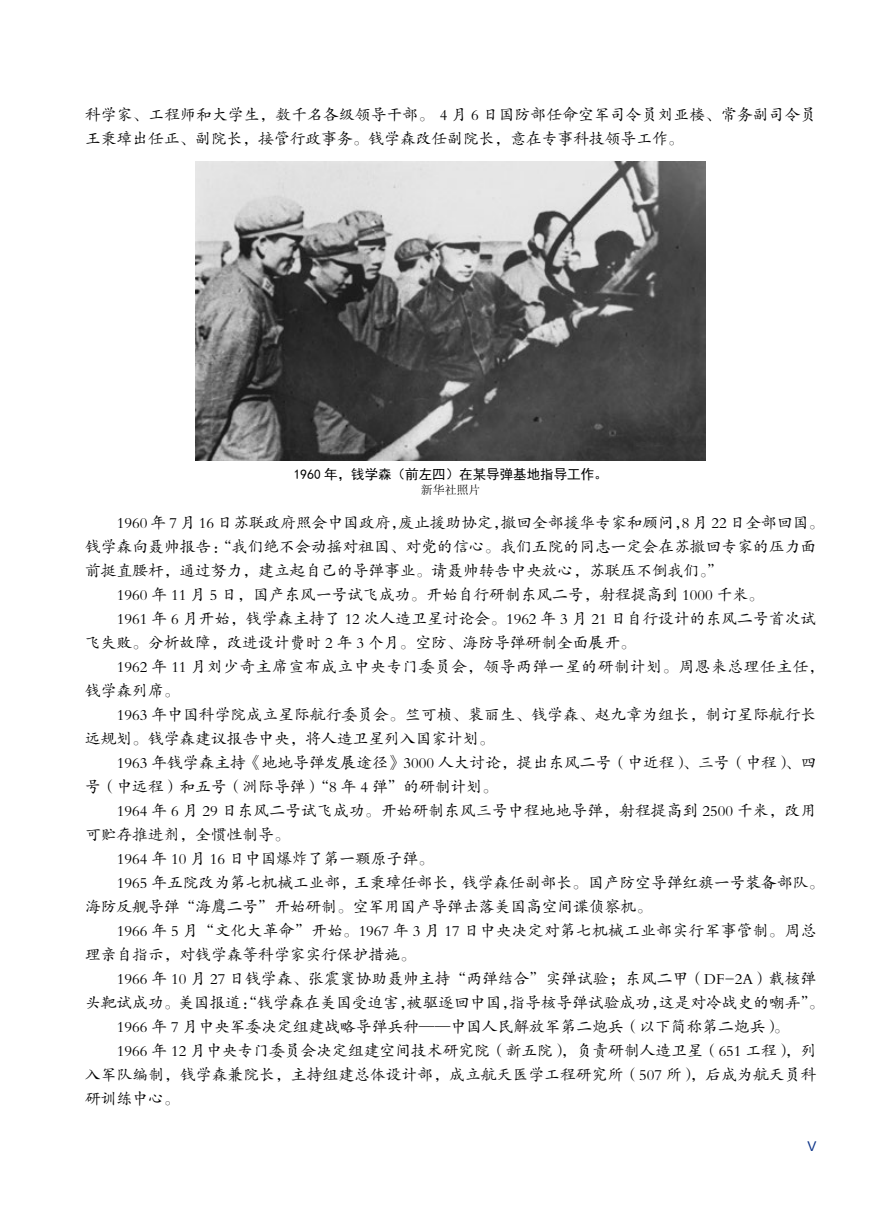
<style>
.page{position:relative;width:893px;height:1212px;background:#fff}
.page>*{position:absolute;margin:0;border:0;box-sizing:border-box;transform-origin:0 0}
.t1{font:15.75px/24px "FZKTJW GB1 0";color:#000}
.t2{font:15.75px "FZKTJW GB1 0";letter-spacing:.02em;color:#000}
.t3{font:15.75px "FZKTJW GB1 0";letter-spacing:.035em;color:#000}
.t4{font:13.5px "Sim Hei";color:#000}
.t5{font:13.5px "Arial";color:#0c3388}
.t6{font:12px "Sim Sun";letter-spacing:-.005em;color:#000}
</style>
<div class="page">
<img style="left:196px;top:162px;width:510px;height:299px">
<p class="t1" style="left:85px;top:103px;width:733px">科学家、工程师和大学生，数千名各级领导干部。 4 月 6 日国防部任命空军司令员刘亚楼、常务副司令员王秉璋出任正、副院长，接管行政事务。钱学森改任副院长，意在专事科技领导工作。</p>
<p class="t4" style="left:294px;top:467px;width:315px">1960 年，钱学森（前左四）在某导弹基地指导工作。</p>
<p class="t6" style="left:421px;top:483px;width:61px">新华社照片</p>
<p class="t1" style="left:117px;top:511px;width:709px">1960 年 7 月 16 日苏联政府照会中国政府，废止援助协定，撤回全部援华专家和顾问，8 月 22 日全部回国。</p>
<p class="t1" style="left:85px;top:535px;width:733px">钱学森向聂帅报告：“我们绝不会动摇对祖国、对党的信心。我们五院的同志一定会在苏撤回专家的压力面</p>
<p class="t1" style="left:85px;top:559px;width:639px">前挺直腰杆，通过努力，建立起自己的导弹事业。请聂帅转告中央放心，苏联压不倒我们。”</p>
<p class="t1" style="left:117px;top:583px;width:648px">1960 年 11 月 5 日，国产东风一号试飞成功。开始自行研制东风二号，射程提高到 1000 千米。</p>
<p class="t1" style="left:117px;top:607px;width:701px">1961 年 6 月开始，钱学森主持了 12 次人造卫星讨论会。1962 年 3 月 21 日自行设计的东风二号首次试</p>
<p class="t1" style="left:85px;top:631px;width:552px">飞失败。分析故障，改进设计费时 2 年 3 个月。空防、海防导弹研制全面展开。</p>
<p class="t3" style="left:117px;top:658px;width:709px">1962 年 11 月刘少奇主席宣布成立中央专门委员会，领导两弹一星的研制计划。周恩来总理任主任，</p>
<p class="t1" style="left:85px;top:679px;width:96px">钱学森列席。</p>
<p class="t1" style="left:117px;top:703px;width:701px">1963 年中国科学院成立星际航行委员会。竺可桢、裴丽生、钱学森、赵九章为组长，制订星际航行长</p>
<p class="t1" style="left:85px;top:727px;width:411px">远规划。钱学森建议报告中央，将人造卫星列入国家计划。</p>
<p class="t1" style="left:117px;top:751px;width:701px">1963 年钱学森主持《地地导弹发展途径》3000 人大讨论，提出东风二号（中近程）、三号（中程）、四</p>
<p class="t1" style="left:85px;top:775px;width:414px">号（中远程）和五号（洲际导弹）“8 年 4 弹”的研制计划。</p>
<p class="t1" style="left:117px;top:799px;width:701px">1964 年 6 月 29 日东风二号试飞成功。开始研制东风三号中程地地导弹，射程提高到 2500 千米，改用</p>
<p class="t1" style="left:85px;top:823px;width:206px">可贮存推进剂，全惯性制导。</p>
<p class="t1" style="left:117px;top:847px;width:318px">1964 年 10 月 16 日中国爆炸了第一颗原子弹。</p>
<p class="t1" style="left:117px;top:871px;width:709px">1965 年五院改为第七机械工业部，王秉璋任部长，钱学森任副部长。国产防空导弹红旗一号装备部队。</p>
<p class="t1" style="left:85px;top:895px;width:568px">海防反舰导弹“海鹰二号”开始研制。空军用国产导弹击落美国高空间谍侦察机。</p>
<p class="t2" style="left:117px;top:922px;width:701px">1966 年 5 月“文化大革命”开始。1967 年 3 月 17 日中央决定对第七机械工业部实行军事管制。周总</p>
<p class="t1" style="left:85px;top:943px;width:332px">理亲自指示，对钱学森等科学家实行保护措施。</p>
<p class="t1" style="left:117px;top:967px;width:701px">1966 年 10 月 27 日钱学森、张震寰协助聂帅主持“两弹结合”实弹试验；东风二甲（DF-2A）载核弹</p>
<p class="t1" style="left:85px;top:991px;width:741px">头靶试成功。美国报道：“钱学森在美国受迫害，被驱逐回中国，指导核导弹试验成功，这是对冷战史的嘲弄”。</p>
<p class="t1" style="left:117px;top:1015px;width:674px">1966 年 7 月中央军委决定组建战略导弹兵种——中国人民解放军第二炮兵（以下简称第二炮兵）。</p>
<p class="t1" style="left:117px;top:1039px;width:701px">1966 年 12 月中央专门委员会决定组建空间技术研究院（新五院），负责研制人造卫星（651 工程），列</p>
<p class="t1" style="left:85px;top:1063px;width:733px">入军队编制，钱学森兼院长，主持组建总体设计部，成立航天医学工程研究所（507 所），后成为航天员科</p>
<p class="t1" style="left:85px;top:1087px;width:96px">研训练中心。</p>
<p class="t5" style="left:807px;top:1137px;width:11px">V</p>
</div>
